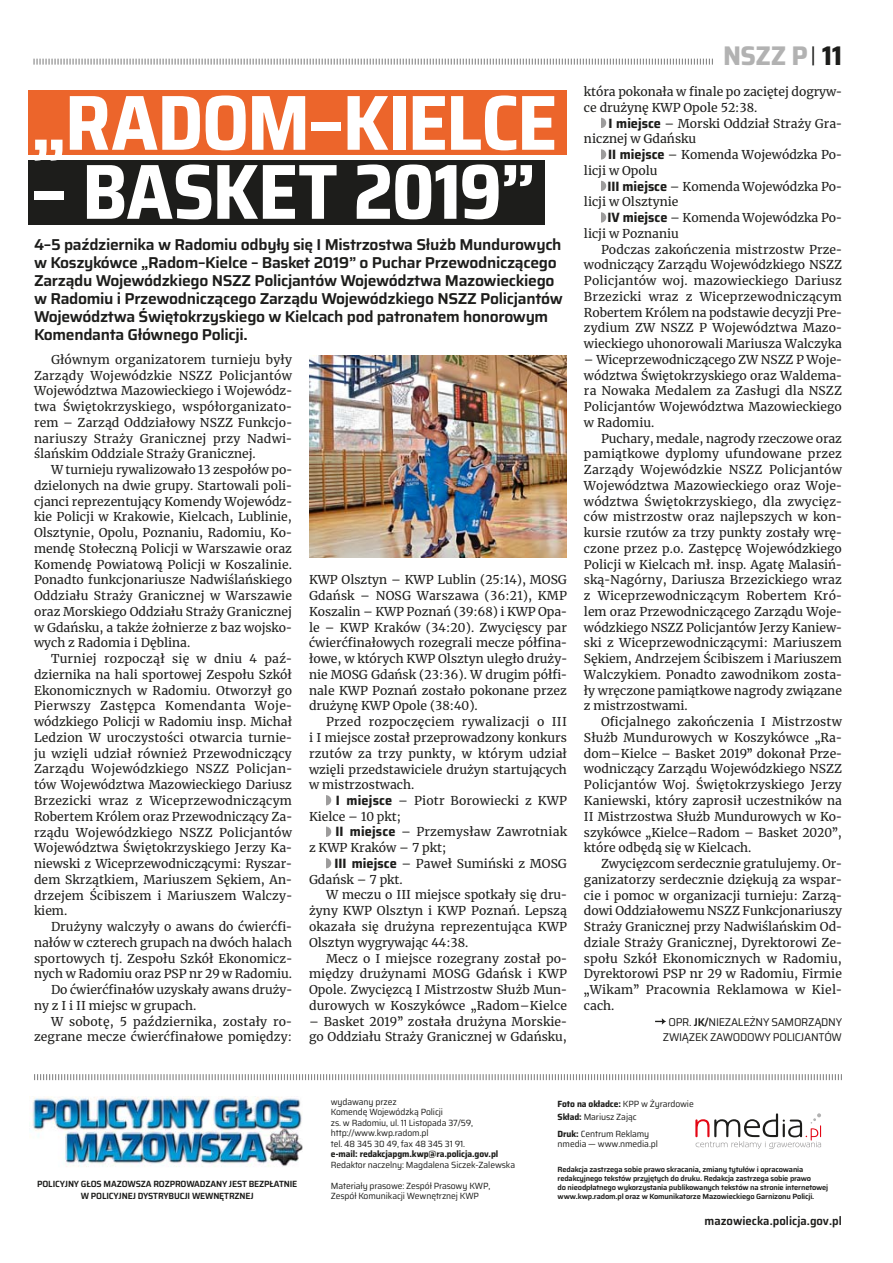
<style>
.page{position:relative;width:893px;height:1263px;background:#fff}
.page>*{position:absolute;margin:0;border:0;box-sizing:border-box;transform-origin:0 0}
.t1{font:700 semi-condensed 78px "Saira";letter-spacing:-.015em;color:#fff}
.t2{font:700 27px "Saira Fix";letter-spacing:-.015em;color:#b2b2b2}
.t3{font:600 15.75px/18px "Saira";letter-spacing:-.02em;color:#1d1d1b}
.t4{font:13.5px/15.8px "Merriweather Fix";color:#1d1d1b;text-align:justify}
.t5{font:600 12px "Saira Fix";color:#1d1d1b}
.t6{font:11.25px/15.8px "Saira Fix";letter-spacing:-.02em;color:#1d1d1b;text-align:center}
.t7{font:9px/10.5px "Saira Fix";letter-spacing:-.01em;color:#1d1d1b}
.t8{font:600 9px/12px "Saira Fix";letter-spacing:-.015em;color:#1d1d1b;text-align:center}
.t9{font:700 9px "Saira Fix";letter-spacing:-.01em;color:#1d1d1b}
.t10{font:600 7.5px/9px "Saira";letter-spacing:-.02em;color:#1d1d1b}
.s1{font-family:"Saira Fix";font-weight:700}
.s2{font-weight:400;font-size:21px;color:#1d1d1b}
.s3{color:#1d1d1b}
.s4{font-weight:600}
.s5{font-weight:700}
</style>
<div class="page">
<div style="left:28px;top:161px;width:517px;height:64px;background:#1d1d1b"></div>
<div style="left:28px;top:91px;width:539px;height:64px;background:#ec652b"></div>
<img style="left:32px;top:1096px;width:270px;height:71px">
<svg style="left:34px;top:1074px;width:808px;height:6px"></svg>
<svg style="left:695px;top:1113px;width:126px;height:36px"></svg>
<svg style="left:33px;top:59px;width:680px;height:6px"></svg>
<svg style="left:326px;top:795px;width:5px;height:10px"></svg>
<svg style="left:326px;top:826px;width:5px;height:11px"></svg>
<svg style="left:326px;top:858px;width:5px;height:10px"></svg>
<svg style="left:601px;top:118px;width:5px;height:10px"></svg>
<svg style="left:601px;top:149px;width:5px;height:11px"></svg>
<svg style="left:601px;top:181px;width:5px;height:10px"></svg>
<svg style="left:601px;top:212px;width:5px;height:11px"></svg>
<svg style="left:655px;top:1018px;width:11px;height:7px"></svg>
<img style="left:309px;top:355px;width:258px;height:203px">
<h1 class="t1" style="left:31px;top:91px;width:529px">„RADOM–KIELCE</h1>
<h1 class="t1" style="left:31px;top:160px;width:507px">– BASKET 2019”</h1>
<p class="t3" style="left:34px;top:237px;width:530px">4–5 października w Radomiu odbyły się I Mistrzostwa Służb Mundurowych w Koszykówce „Radom–Kielce – Basket 2019” o Puchar Przewodniczącego Zarządu Wojewódzkiego NSZZ Policjantów Województwa Mazowieckiego w Radomiu i Przewodniczącego Zarządu Wojewódzkiego NSZZ Policjantów Województwa Świętokrzyskiego w Kielcach pod patronatem honorowym Komendanta Głównego Policji.</p>
<p class="t4" style="left:34px;top:352px;width:259px;text-indent:17px">Głównym organizatorem turnieju były Zarządy Wojewódzkie NSZZ Policjantów Województwa Mazowieckiego i Wojewódz&shy;twa Świętokrzyskiego, współorganizato&shy;rem – Zarząd Oddziałowy NSZZ Funkcjo&shy;nariuszy Straży Granicznej przy Nadwi&shy;ślańskim Oddziale Straży Granicznej.</p>
<p class="t4" style="left:34px;top:462px;width:259px;text-indent:17px">W turnieju rywalizowało 13 zespołów po&shy;dzielonych na dwie grupy. Startowali poli&shy;cjanci reprezentujący Komendy Wojewódz&shy;kie Policji w Krakowie, Kielcach, Lublinie, Olsztynie, Opolu, Poznaniu, Radomiu, Ko&shy;mendę Stołeczną Policji w Warszawie oraz Komendę Powiatową Policji w Koszalinie.<br>Ponadto funkcjonariusze Nadwiślańskiego Oddziału Straży Granicznej w Warszawie oraz Morskiego Oddziału Straży Granicznej w Gdańsku, a także żołnierze z baz wojsko&shy;wych z Radomia i Dęblina.</p>
<p class="t4" style="left:34px;top:651px;width:259px;text-indent:17px">Turniej rozpoczął się w dniu 4 paź&shy;dziernika na hali sportowej Zespołu Szkół Ekonomicznych w Radomiu. Otworzył go Pierwszy Zastępca Komendanta Woje&shy;wódzkiego Policji w Radomiu insp. Michał Ledzion W uroczystości otwarcia turnie&shy;ju wzięli udział również Przewodniczący Zarządu Wojewódzkiego NSZZ Policjan&shy;tów Województwa Mazowieckiego Dariusz Brzezicki wraz z Wiceprzewodniczącym Robertem Królem oraz Przewodniczący Za&shy;rządu Wojewódzkiego NSZZ Policjantów Województwa Świętokrzyskiego Jerzy Ka&shy;niewski z Wiceprzewodniczącymi: Ryszar&shy;dem Skrzątkiem, Mariuszem Sękiem, An&shy;drzejem Ścibiszem i Mariuszem Walczy&shy;kiem.</p>
<p class="t4" style="left:51px;top:919px;width:242px">Drużyny walczyły o awans do ćwierćfi-</p>
<p class="t4" style="left:34px;top:935px;width:259px">nałów w czterech grupach na dwóch halach</p>
<p class="t4" style="left:34px;top:951px;width:259px">sportowych tj. Zespołu Szkół Ekonomicz-</p>
<p class="t4" style="left:34px;top:966px;width:259px">nych w Radomiu oraz PSP nr 29 w Radomiu.</p>
<p class="t4" style="left:51px;top:982px;width:242px">Do ćwierćfinałów uzyskały awans druży-</p>
<p class="t4" style="left:34px;top:998px;width:164px">ny z I i II miejsc w grupach.</p>
<p class="t4" style="left:51px;top:1014px;width:242px">W sobotę, 5 października, zostały ro-</p>
<p class="t4" style="left:34px;top:1029px;width:259px">zegrane mecze ćwierćfinałowe pomiędzy:</p>
<p class="t4" style="left:309px;top:573px;width:259px">KWP Olsztyn – KWP Lublin (25:14), MOSG Gdańsk – NOSG Warszawa (36:21), KMP Koszalin – KWP Poznań (39:68) i KWP Opa&shy;le – KWP Kraków (34:20). Zwycięscy par ćwierćfinałowych rozegrali mecze półfina&shy;łowe, w których KWP Olsztyn uległo druży&shy;nie MOSG Gdańsk (23:36). W drugim półfi&shy;nale KWP Poznań zostało pokonane przez drużynę KWP Opole (38:40).</p>
<p class="t4" style="left:309px;top:714px;width:259px;text-indent:17px">Przed rozpoczęciem rywalizacji o III i I miejsce został przeprowadzony konkurs rzutów za trzy punkty, w którym udział wzięli przedstawiciele drużyn startujących w mistrzostwach.</p>
<p class="t4" style="left:309px;top:793px;width:259px;text-indent:27px"><span class="s1">I miejsce</span> – Piotr Borowiecki z KWP<br>Kielce – 10 pkt;</p>
<p class="t4" style="left:309px;top:825px;width:259px;text-indent:26px"><span class="s1">II miejsce</span> – Przemysław Zawrotniak z KWP Kraków – 7 pkt;</p>
<p class="t4" style="left:309px;top:856px;width:259px;text-indent:25px"><span class="s1">III miejsce</span> – Paweł Sumiński z MOSG<br>Gdańsk – 7 pkt.</p>
<p class="t4" style="left:309px;top:888px;width:259px;text-indent:17px">W meczu o III miejsce spotkały się dru&shy;żyny KWP Olsztyn i KWP Poznań. Lepszą okazała się drużyna reprezentująca KWP Olsztyn wygrywając 44:38.</p>
<p class="t4" style="left:309px;top:951px;width:259px;text-indent:17px">Mecz o I miejsce rozegrany został po&shy;między drużynami MOSG Gdańsk i KWP Opole. Zwycięzcą I Mistrzostw Służb Mun&shy;durowych w Koszykówce „Radom–Kielce</p>
<p class="t4" style="left:309px;top:1014px;width:259px">– Basket 2019” została drużyna Morskie&shy;go Oddziału Straży Granicznej w Gdańsku,</p>
<h2 class="t2" style="left:723px;top:45px;width:120px">NSZZ P<span class="s2">|</span> <span class="s3">11</span></h2>
<p class="t4" style="left:584px;top:84px;width:259px">która pokonała w finale po zaciętej dogryw&shy;ce drużynę KWP Opole 52:38.</p>
<p class="t4" style="left:584px;top:116px;width:259px;text-indent:24px"><span class="s1">I miejsce</span> – Morski Oddział Straży Gra&shy;nicznej w Gdańsku</p>
<p class="t4" style="left:584px;top:147px;width:259px;text-indent:24px"><span class="s1">II miejsce</span> – Komenda Wojewódzka Po&shy;licji w Opolu</p>
<p class="t4" style="left:584px;top:179px;width:259px;text-indent:24px"><span class="s1">III miejsce</span> – Komenda Wojewódzka Po&shy;licji w Olsztynie</p>
<p class="t4" style="left:584px;top:210px;width:259px;text-indent:23px"><span class="s1">IV miejsce</span> – Komenda Wojewódzka Po&shy;licji w Poznaniu</p>
<p class="t4" style="left:584px;top:242px;width:259px;text-indent:17px">Podczas zakończenia mistrzostw Prze&shy;wodniczący Zarządu Wojewódzkiego NSZZ Policjantów woj. mazowieckiego Dariusz Brzezicki wraz z Wiceprzewodniczącym Robertem Królem na podstawie decyzji Pre&shy;zydium ZW NSZZ P Województwa Mazo&shy;wieckiego uhonorowali Mariusza Walczyka</p>
<p class="t4" style="left:584px;top:352px;width:259px">– Wiceprzewodniczącego ZW NSZZ P Woje&shy;wództwa Świętokrzyskiego oraz Waldema&shy;ra Nowaka Medalem za Zasługi dla NSZZ Policjantów Województwa Mazowieckiego w Radomiu.</p>
<p class="t4" style="left:584px;top:431px;width:259px;text-indent:17px">Puchary, medale, nagrody rzeczowe oraz pamiątkowe dyplomy ufundowane przez Zarządy Wojewódzkie NSZZ Policjantów Województwa Mazowieckiego oraz Woje&shy;wództwa Świętokrzyskiego, dla zwycięz&shy;ców mistrzostw oraz najlepszych w kon&shy;kursie rzutów za trzy punkty zostały wrę&shy;czone przez p.o. Zastępcę Wojewódzkiego Policji w Kielcach mł. insp. Agatę Malasiń&shy;ską-Nagórny, Dariusza Brzezickiego wraz z Wiceprzewodniczącym Robertem Kró&shy;lem oraz Przewodniczącego Zarządu Woje&shy;wódzkiego NSZZ Policjantów Jerzy Kaniew&shy;ski z Wiceprzewodniczącymi: Mariuszem Sękiem, Andrzejem Ścibiszem i Mariuszem Walczykiem. Ponadto zawodnikom zosta&shy;ły wręczone pamiątkowe nagrody związane z mistrzostwami.</p>
<p class="t4" style="left:584px;top:714px;width:259px;text-indent:17px">Oficjalnego zakończenia I Mistrzostw Służb Mundurowych w Koszykówce „Ra&shy;dom–Kielce – Basket 2019” dokonał Prze&shy;wodniczący Zarządu Wojewódzkiego NSZZ Policjantów Woj. Świętokrzyskiego Jerzy Kaniewski, który zaprosił uczestników na II Mistrzostwa Służb Mundurowych w Ko&shy;szykówce „Kielce–Radom – Basket 2020”, które odbędą się w Kielcach.</p>
<p class="t4" style="left:584px;top:856px;width:260px;text-indent:17px">Zwycięzcom serdecznie gratulujemy. Or&shy;ganizatorzy serdecznie dziękują za wspar&shy;cie i pomoc w organizacji turnieju: Zarzą&shy;dowi Oddziałowemu NSZZ Funkcjonariuszy Straży Granicznej przy Nadwiślańskim Od&shy;dziale Straży Granicznej, Dyrektorowi Ze&shy;społu Szkół Ekonomicznych w Radomiu, Dyrektorowi PSP nr 29 w Radomiu, Firmie „Wikam” Pracownia Reklamowa w Kiel&shy;cach.</p>
<p class="t6" style="left:663px;top:1014px;width:181px">OPR. <span class="s4">JK/</span>NIEZALEŻNY SAMORZĄDNY<br>ZWIĄZEK ZAWODOWY POLICJANTÓW</p>
<p class="t8" style="left:37px;top:1179px;width:262px">POLICYJNY GŁOS MAZOWSZA ROZPROWADZANY JEST BEZPŁATNIE<br>W POLICYJNEJ DYSTRYBUCJI WEWNĘTRZNEJ</p>
<p class="t7" style="left:331px;top:1097px;width:144px">wydawany przez<br>Komendę Wojewódzką Policji<br>zs. w Radomiu, ul. 11 Listopada 37/59, http://www.kwp.radom.pl<br>tel. 48 345 30 49, fax 48 345 31 91.</p>
<p class="t9" style="left:331px;top:1150px;width:169px">e-mail: redakcjapgm.kwp@ra.policja.gov.pl</p>
<p class="t7" style="left:331px;top:1160px;width:186px">Redaktor naczelny: Magdalena Siczek-Zalewska</p>
<p class="t7" style="left:331px;top:1181px;width:161px">Materiały prasowe: Zespół Prasowy KWP,<br>Zespół Komunikacji Wewnętrznej KWP</p>
<p class="t7" style="left:558px;top:1097px;width:138px;line-height:13.5px"><span class="s5">Foto na okładce:</span> KPP w Żyrardowie<br><span class="s5">Skład:</span> Mariusz Zając</p>
<p class="t7" style="left:558px;top:1129px;width:102px"><span class="s5">Druk:</span> Centrum Reklamy nmedia — www.nmedia.pl</p>
<p class="t10" style="left:558px;top:1166px;width:272px">Redakcja zastrzega sobie prawo skracania, zmiany tytułów i opracowania redakcyjnego tekstów przyjętych do druku. Redakcja zastrzega sobie prawo<br>do nieodpłatnego wykorzystania publikowanych tekstów na stronie internetowej www.kwp.radom.pl oraz w Komunikatorze Mazowieckiego Garnizonu Policji.</p>
<p class="t5" style="left:704px;top:1216px;width:139px">mazowiecka.policja.gov.pl</p>
</div>
